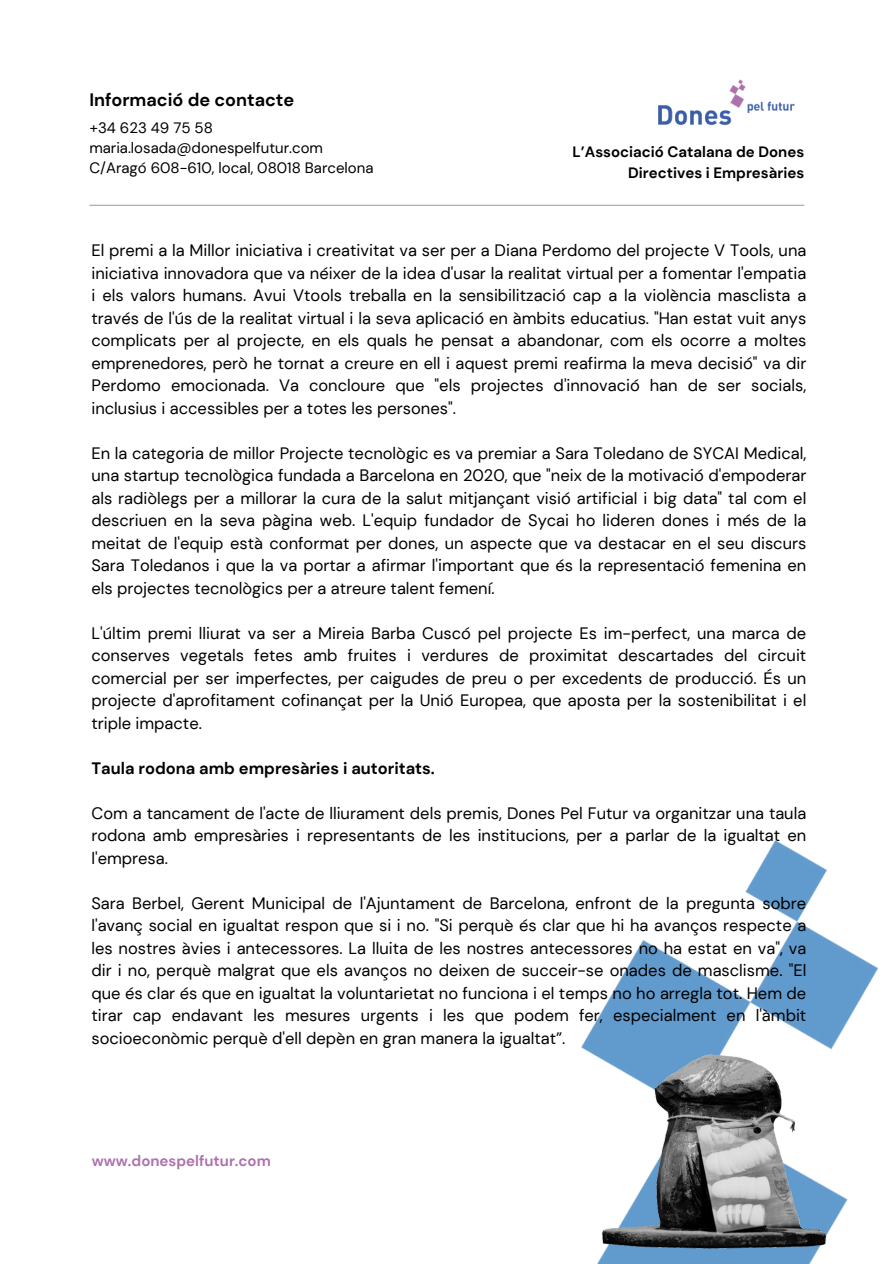
<style>
.page{position:relative;width:894px;height:1264px;background:#fff}
.page>*{position:absolute;margin:0;border:0;box-sizing:border-box;transform-origin:0 0}
.t1{font:700 18px "DM Sans";color:#000}
.t2{font:16.5px/22.5px "DM Sans";color:#000;text-align:justify}
.t3{font:700 16.5px "DM Sans";color:#000}
.t4{font:15px "DM Sans";color:#000}
.t5{font:700 15px/20.2px "DM Sans";color:#000;text-align:right}
.t6{font:700 15px "DM Sans";color:#ad72ae}
</style>
<div class="page">
<hr style="left:89px;top:205px;width:715px;height:1px;background:#a6a6a6">
<img style="left:658px;top:79px;width:137px;height:47px">
<img style="left:623px;top:840px;width:256px;height:164px">
<img style="left:581px;top:974px;width:277px;height:289px">
<p class="t1" style="left:89px;top:88px;width:206px">Informació de contacte</p>
<p class="t4" style="left:89px;top:118px;width:125px">+34 623 49 75 58</p>
<p class="t4" style="left:89px;top:138px;width:235px">maria.losada@donespelfutur.com</p>
<p class="t4" style="left:89px;top:158px;width:285px">C/Aragó 608-610, local, 08018 Barcelona</p>
<h3 class="t5" style="left:572px;top:142px;width:233px">L’Associació Catalana de Dones<br>Directives i Empresàries</h3>
<h2 class="t2" style="left:91px;top:239px;width:716px">El premi a la Millor iniciativa i creativitat va ser per a Diana Perdomo del projecte V Tools, una iniciativa innovadora que va néixer de la idea d'usar la realitat virtual per a fomentar l'empatia i els valors humans. Avui Vtools treballa en la sensibilització cap a la violència masclista a través de l'ús de la realitat virtual i la seva aplicació en àmbits educatius. "Han estat vuit anys complicats per al projecte, en els quals he pensat a abandonar, com els ocorre a moltes emprenedores, però he tornat a creure en ell i aquest premi reafirma la meva decisió" va dir Perdomo emocionada. Va concloure que "els projectes d'innovació han de ser socials, inclusius i accessibles per a totes les persones".</h2>
<h2 class="t2" style="left:91px;top:441px;width:716px">En la categoria de millor Projecte tecnològic es va premiar a Sara Toledano de SYCAI Medical, una startup tecnològica fundada a Barcelona en 2020, que "neix de la motivació d'empoderar als radiòlegs per a millorar la cura de la salut mitjançant visió artificial i big data" tal com el descriuen en la seva pàgina web. L'equip fundador de Sycai ho lideren dones i més de la meitat de l'equip està conformat per dones, un aspecte que va destacar en el seu discurs Sara Toledanos i que la va portar a afirmar l'important que és la representació femenina en els projectes tecnològics per a atreure talent femení.</h2>
<h2 class="t2" style="left:91px;top:621px;width:716px">L'últim premi lliurat va ser a Mireia Barba Cuscó pel projecte Es im-perfect, una marca de conserves vegetals fetes amb fruites i verdures de proximitat descartades del circuit comercial per ser imperfectes, per caigudes de preu o per excedents de producció. És un projecte d'aprofitament cofinançat per la Unió Europea, que aposta per la sostenibilitat i el triple impacte.</h2>
<h1 class="t3" style="left:91px;top:757px;width:345px">Taula rodona amb empresàries i autoritats.</h1>
<h2 class="t2" style="left:91px;top:801px;width:716px">Com a tancament de l'acte de lliurament dels premis, Dones Pel Futur va organitzar una taula rodona amb empresàries i representants de les institucions, per a parlar de la igualtat en l'empresa.</h2>
<h2 class="t2" style="left:91px;top:891px;width:716px">Sara Berbel, Gerent Municipal de l'Ajuntament de Barcelona, enfront de la pregunta sobre l'avanç social en igualtat respon que si i no. "Si perquè és clar que hi ha avanços respecte a les nostres àvies i antecessores. La lluita de les nostres antecessores no ha estat en va", va dir i no, perquè malgrat que els avanços no deixen de succeir-se onades de masclisme. "El que és clar és que en igualtat la voluntarietat no funciona i el temps no ho arregla tot. Hem de tirar cap endavant les mesures urgents i les que podem fer, especialment en l'àmbit socioeconòmic perquè d'ell depèn en gran manera la igualtat”.</h2>
<p class="t6" style="left:92px;top:1150px;width:180px">www.donespelfutur.com</p>
</div>
